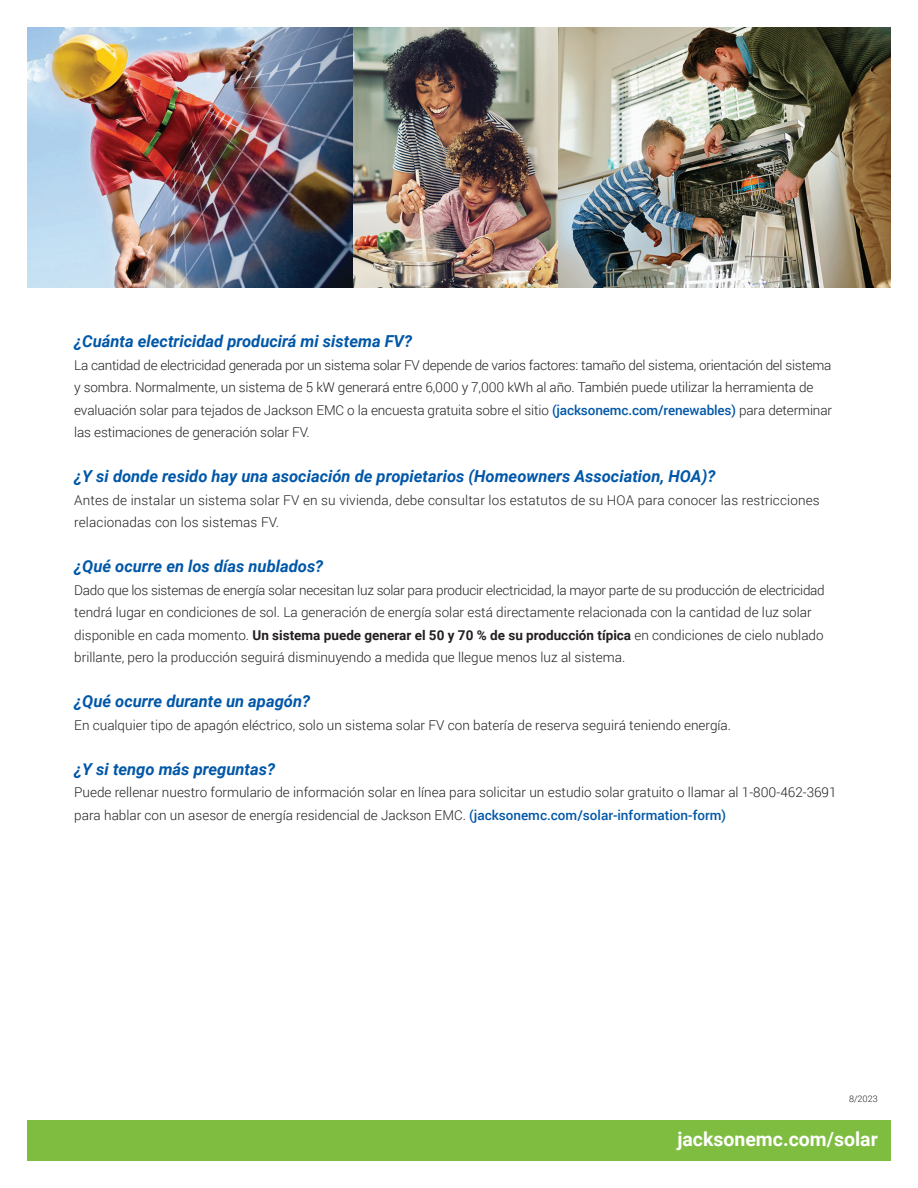
<style>
.page{position:relative;width:918px;height:1188px;background:#fff}
.page>*{position:absolute;margin:0;border:0;box-sizing:border-box;transform-origin:0 0}
.t1{font:700 19.5px "Roboto";color:#fff}
.t2{font:italic 700 16.5px "Roboto";color:#0157a8}
.t3{font:300 13.5px/22.5px "Roboto";color:#231f20}
.t4{font:300 9px "Roboto";color:#231f20}
.s1{font-weight:500;color:#0157a8}
.s2{font-weight:700}
</style>
<div class="page">
<img style="left:27px;top:27px;width:327px;height:260px">
<img style="left:557px;top:27px;width:334px;height:260px">
<img style="left:354px;top:27px;width:203px;height:260px">
<div style="left:27px;top:1120px;width:864px;height:41px;background:#7fbd41"></div>
<p class="t2" style="left:74px;top:330px;width:339px">¿Cuánta electricidad producirá mi sistema FV?</p>
<p class="t3" style="left:74px;top:353px;width:759px">La cantidad de electricidad generada por un sistema solar FV depende de varios factores: tamaño del sistema, orientación del sistema y sombra. Normalmente, un sistema de 5 kW generará entre 6,000 y 7,000 kWh al año. También puede utilizar la herramienta de evaluación solar para tejados de Jackson EMC o la encuesta gratuita sobre el sitio <span class="s1">(jacksonemc.com/renewables)</span> para determinar las estimaciones de generación solar FV.</p>
<p class="t2" style="left:74px;top:465px;width:643px">¿Y si donde resido hay una asociación de propietarios (Homeowners Association, HOA)?</p>
<p class="t3" style="left:74px;top:488px;width:747px">Antes de instalar un sistema solar FV en su vivienda, debe consultar los estatutos de su HOA para conocer las restricciones relacionadas con los sistemas FV.</p>
<p class="t2" style="left:74px;top:555px;width:251px">¿Qué ocurre en los días nublados?</p>
<p class="t3" style="left:74px;top:578px;width:752px">Dado que los sistemas de energía solar necesitan luz solar para producir electricidad, la mayor parte de su producción de electricidad tendrá lugar en condiciones de sol. La generación de energía solar está directamente relacionada con la cantidad de luz solar disponible en cada momento. <span class="s2">Un sistema puede generar el 50 y 70 % de su producción típica</span> en condiciones de cielo nublado brillante, pero la producción seguirá disminuyendo a medida que llegue menos luz al sistema.</p>
<p class="t2" style="left:74px;top:690px;width:237px">¿Qué ocurre durante un apagón?</p>
<p class="t3" style="left:74px;top:713px;width:658px">En cualquier tipo de apagón eléctrico, solo un sistema solar FV con batería de reserva seguirá teniendo energía.</p>
<p class="t2" style="left:74px;top:757px;width:202px">¿Y si tengo más preguntas?</p>
<p class="t3" style="left:74px;top:781px;width:764px">Puede rellenar nuestro formulario de información solar en línea para solicitar un estudio solar gratuito o llamar al 1-800-462-3691 para hablar con un asesor de energía residencial de Jackson EMC. <span class="s1">(jacksonemc.com/solar-information-form)</span></p>
<p class="t4" style="left:849px;top:1093px;width:30px">8/2023</p>
<h1 class="t1" style="left:677px;top:1125px;width:202px">jacksonemc.com/solar</h1>
</div>
